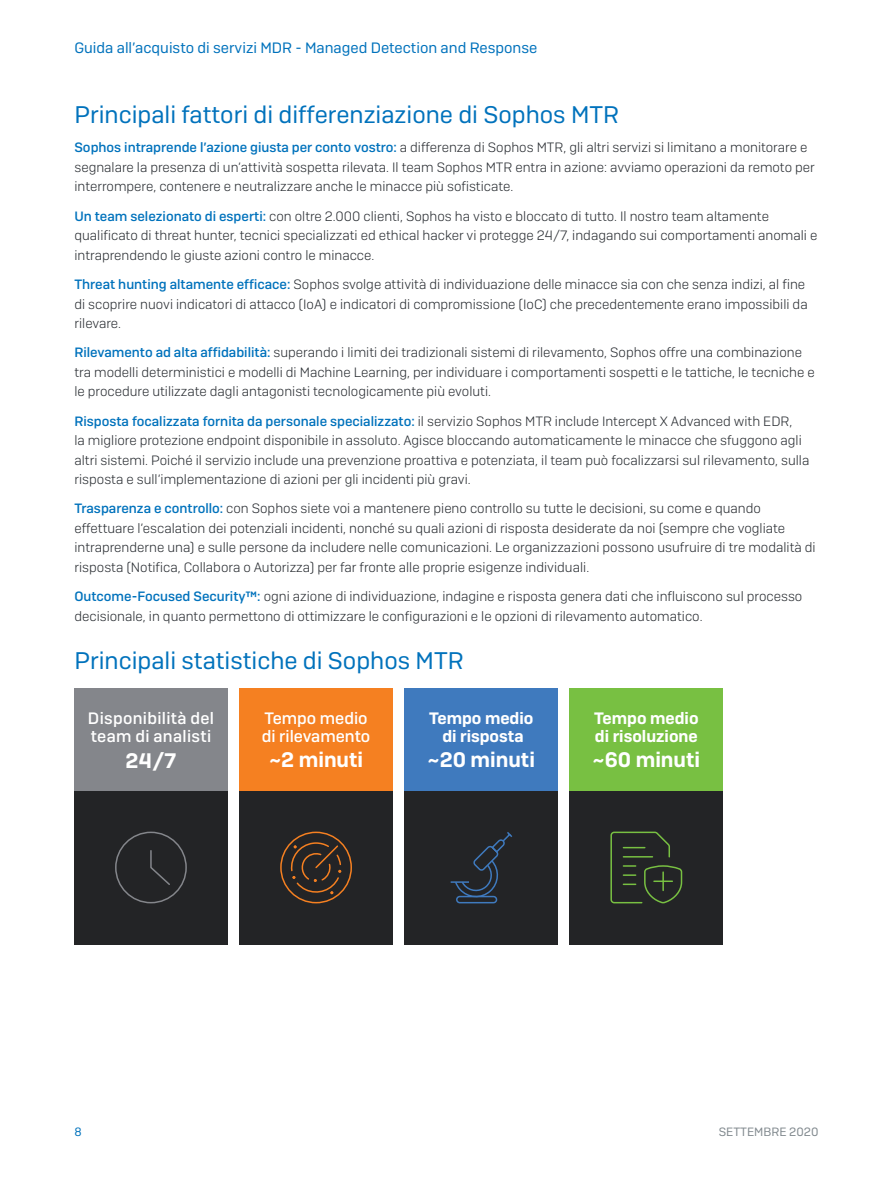
<style>
.page{position:relative;width:893px;height:1191px;background:#fff}
.page>*{position:absolute;margin:0;border:0;box-sizing:border-box;transform-origin:0 0}
.Subheading_1{font:24px "Sophos Sans";color:#0072bc}
.t1{font:600 21px "Sophos Sans";color:#fff}
.t2{font:600 16.5px/18px "Sophos Sans";color:#fff;text-align:center}
.t3{font:500 16.5px/18px "Sophos Sans";letter-spacing:.02em;color:#fff}
.t4{font:500 16.5px/18px "Sophos Sans";color:#fff}
.t5{font:15px "Sophos Sans";color:#0072bc}
.Body_Copy{font:300 13.5px/19.5px "Sophos Sans";color:#282c31}
.t6{font:12px "Sophos Sans";color:#81898e}
.t7{font:12px "Sophos Sans";color:#0072bc}
.s1{font-weight:500;color:#0072bc}
</style>
<div class="page">
<div style="left:74px;top:689px;width:153px;height:102px;background:#84868b"></div>
<div style="left:240px;top:689px;width:153px;height:102px;background:#f58021"></div>
<div style="left:405px;top:689px;width:153px;height:102px;background:#3f7abe"></div>
<div style="left:570px;top:689px;width:153px;height:102px;background:#78c042"></div>
<div style="left:74px;top:791px;width:153px;height:153px;background:#232426"></div>
<div style="left:570px;top:791px;width:153px;height:153px;background:#232426"></div>
<div style="left:405px;top:791px;width:153px;height:153px;background:#232426"></div>
<div style="left:240px;top:791px;width:153px;height:153px;background:#232426"></div>
<div style="left:280px;top:831px;width:72px;height:72px;border:2px solid #f58021;border-radius:50%"></div>
<svg style="left:290px;top:841px;width:52px;height:54px"></svg>
<svg style="left:610px;top:831px;width:73px;height:73px"></svg>
<div style="left:115px;top:831px;width:72px;height:72px;border:2px solid #84868b;border-radius:50%"></div>
<svg style="left:150px;top:850px;width:20px;height:35px"></svg>
<svg style="left:451px;top:832px;width:62px;height:69px"></svg>
<div style="left:456px;top:895px;width:41px;height:8px;border:2px solid #3f7abe;border-radius:3px"></div>
<p class="t5" style="left:74px;top:39px;width:465px">Guida all’acquisto di servizi MDR - Managed Detection and Response</p>
<p class="Subheading_1" style="left:74px;top:101px;width:546px">Principali fattori di differenziazione di Sophos MTR</p>
<p class="Body_Copy" style="left:74px;top:138px;width:742px"><span class="s1">Sophos intraprende l’azione giusta per conto vostro:</span> a differenza di Sophos MTR, gli altri servizi si limitano a monitorare e segnalare la presenza di un’attività sospetta rilevata. Il team Sophos MTR entra in azione: avviamo operazioni da remoto per interrompere, contenere e neutralizzare anche le minacce più sofisticate.</p>
<p class="Body_Copy" style="left:74px;top:206px;width:744px"><span class="s1">Un team selezionato di esperti:</span> con oltre 2.000 clienti, Sophos ha visto e bloccato di tutto. Il nostro team altamente qualificato di threat hunter, tecnici specializzati ed ethical hacker vi protegge 24/7, indagando sui comportamenti anomali e intraprendendo le giuste azioni contro le minacce.</p>
<p class="Body_Copy" style="left:74px;top:274px;width:735px"><span class="s1">Threat hunting altamente efficace:</span> Sophos svolge attività di individuazione delle minacce sia con che senza indizi, al fine di scoprire nuovi indicatori di attacco (IoA) e indicatori di compromissione (IoC) che precedentemente erano impossibili da rilevare.</p>
<p class="Body_Copy" style="left:74px;top:342px;width:742px"><span class="s1">Rilevamento ad alta affidabilità:</span> superando i limiti dei tradizionali sistemi di rilevamento, Sophos offre una combinazione tra modelli deterministici e modelli di Machine Learning, per individuare i comportamenti sospetti e le tattiche, le tecniche e le procedure utilizzate dagli antagonisti tecnologicamente più evoluti.</p>
<p class="Body_Copy" style="left:74px;top:411px;width:736px"><span class="s1">Risposta focalizzata fornita da personale specializzato:</span> il servizio Sophos MTR include Intercept X Advanced with EDR,<br>la migliore protezione endpoint disponibile in assoluto. Agisce bloccando automaticamente le minacce che sfuggono agli altri sistemi. Poiché il servizio include una prevenzione proattiva e potenziata, il team può focalizzarsi sul rilevamento, sulla risposta e sull’implementazione di azioni per gli incidenti più gravi.</p>
<p class="Body_Copy" style="left:74px;top:498px;width:743px"><span class="s1">Trasparenza e controllo:</span> con Sophos siete voi a mantenere pieno controllo su tutte le decisioni, su come e quando effettuare l’escalation dei potenziali incidenti, nonché su quali azioni di risposta desiderate da noi (sempre che vogliate intraprenderne una) e sulle persone da includere nelle comunicazioni. Le organizzazioni possono usufruire di tre modalità di risposta (Notifica, Collabora o Autorizza) per far fronte alle proprie esigenze individuali.</p>
<p class="Body_Copy" style="left:74px;top:586px;width:729px"><span class="s1">Outcome-Focused Security™:</span> ogni azione di individuazione, indagine e risposta genera dati che influiscono sul processo decisionale, in quanto permettono di ottimizzare le configurazioni e le opzioni di rilevamento automatico.</p>
<p class="Subheading_1" style="left:74px;top:647px;width:391px">Principali statistiche di Sophos MTR</p>
<p class="t3" style="left:88px;top:709px;width:128px">Disponibilità del team di analisti</p>
<p class="t1" style="left:126px;top:748px;width:52px">24/7</p>
<p class="t4" style="left:262px;top:709px;width:110px">Tempo medio di rilevamento</p>
<p class="t1" style="left:269px;top:747px;width:96px">~2 minuti</p>
<p class="t2" style="left:429px;top:709px;width:106px">Tempo medio di risposta</p>
<p class="t1" style="left:427px;top:747px;width:109px">~20 minuti</p>
<p class="t2" style="left:594px;top:709px;width:106px;text-align:left">Tempo medio di risoluzione</p>
<p class="t1" style="left:593px;top:747px;width:109px">~60 minuti</p>
<p class="t7" style="left:74px;top:1124px;width:9px">8</p>
<p class="t6" style="left:719px;top:1124px;width:101px">SETTEMBRE 2020</p>
</div>
